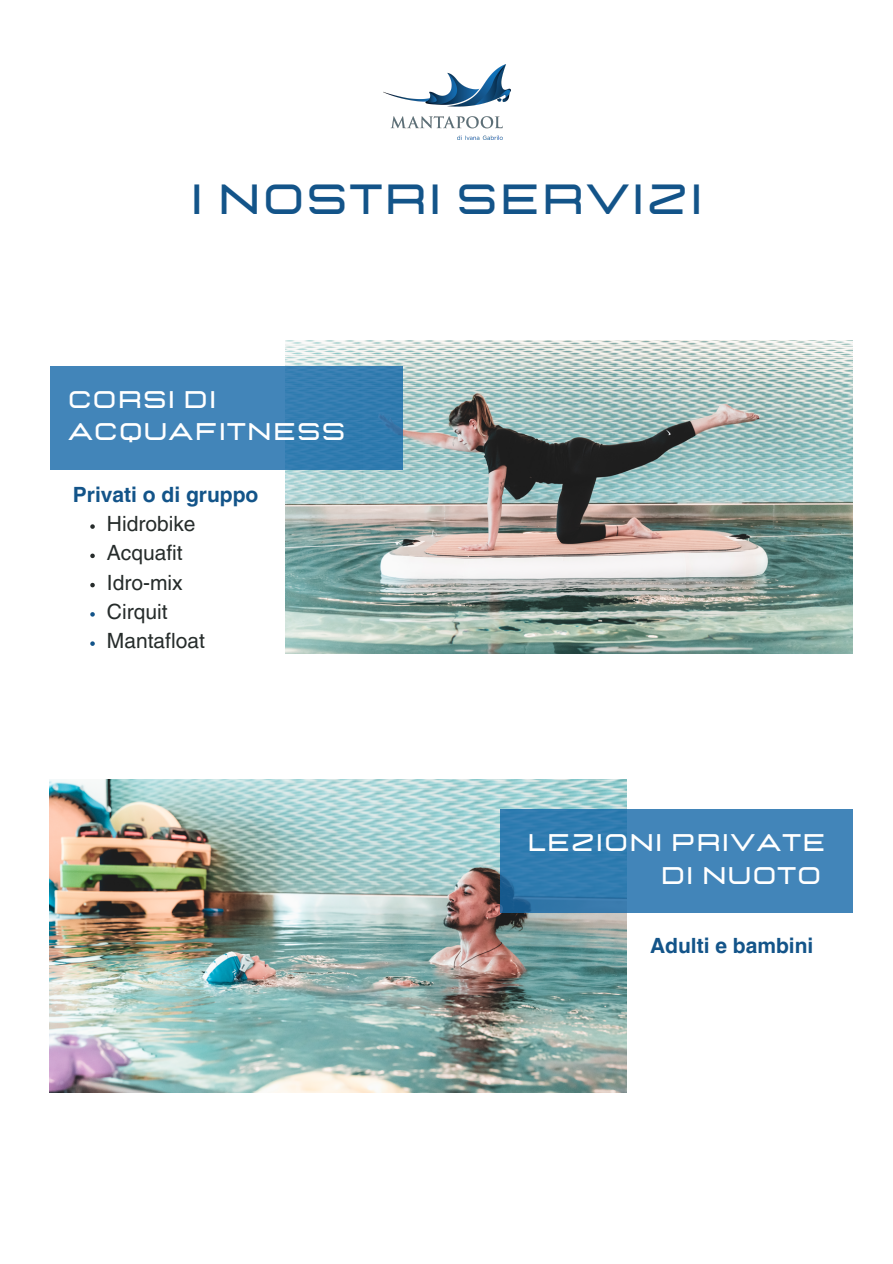
<style>
.page{position:relative;width:893px;height:1264px;background:#fff}
.page>*{position:absolute;margin:0;border:0;box-sizing:border-box;transform-origin:0 0}
.t1{font:700 42px "Lastica";letter-spacing:.05em;color:#135489}
.t2{font:700 24px/32.7px "Lastica";letter-spacing:.05em;color:#fff}
.t3{font:21px "Helvetica LT Pro";color:#262c2b}
.t4{font:700 21px "Helvetica LT Pro";color:#135489}
</style>
<div class="page">
<img style="left:285px;top:341px;width:567px;height:312px">
<img style="left:50px;top:779px;width:576px;height:313px">
<div style="left:50px;top:366px;width:352px;height:103px;background:linear-gradient(to right,#4788bc,#337cb0)"></div>
<div style="left:500px;top:809px;width:352px;height:104px;background:linear-gradient(to right,#2e79ad,#4889bd)"></div>
<img style="left:383px;top:65px;width:127px;height:74px">
<svg style="left:90px;top:524px;width:5px;height:5px"></svg>
<svg style="left:90px;top:553px;width:5px;height:5px"></svg>
<svg style="left:90px;top:583px;width:5px;height:4px"></svg>
<svg style="left:90px;top:612px;width:5px;height:4px"></svg>
<svg style="left:90px;top:641px;width:5px;height:5px"></svg>
<p class="t1" style="left:190px;top:179px;width:514px">I NOSTRI SERVIZI</p>
<p class="t2" style="left:68px;top:384px;width:279px">CORSI DI<br>ACQUAFITNESS</p>
<p class="t4" style="left:73px;top:486px;width:187px">Privati o di gruppo</p>
<p class="t3" style="left:107px;top:516px;width:90px">Hidrobike</p>
<p class="t3" style="left:107px;top:545px;width:77px">Acquafit</p>
<p class="t3" style="left:107px;top:574px;width:77px">Idro-mix</p>
<p class="t3" style="left:107px;top:603px;width:62px">Cirquit</p>
<p class="t3" style="left:107px;top:633px;width:99px">Mantafloat</p>
<p class="t2" style="left:527px;top:827px;width:299px">LEZIONI PRIVATE</p>
<p class="t2" style="left:660px;top:860px;width:161px">DI NUOTO</p>
<p class="t4" style="left:650px;top:938px;width:165px">Adulti e bambini</p>
</div>
